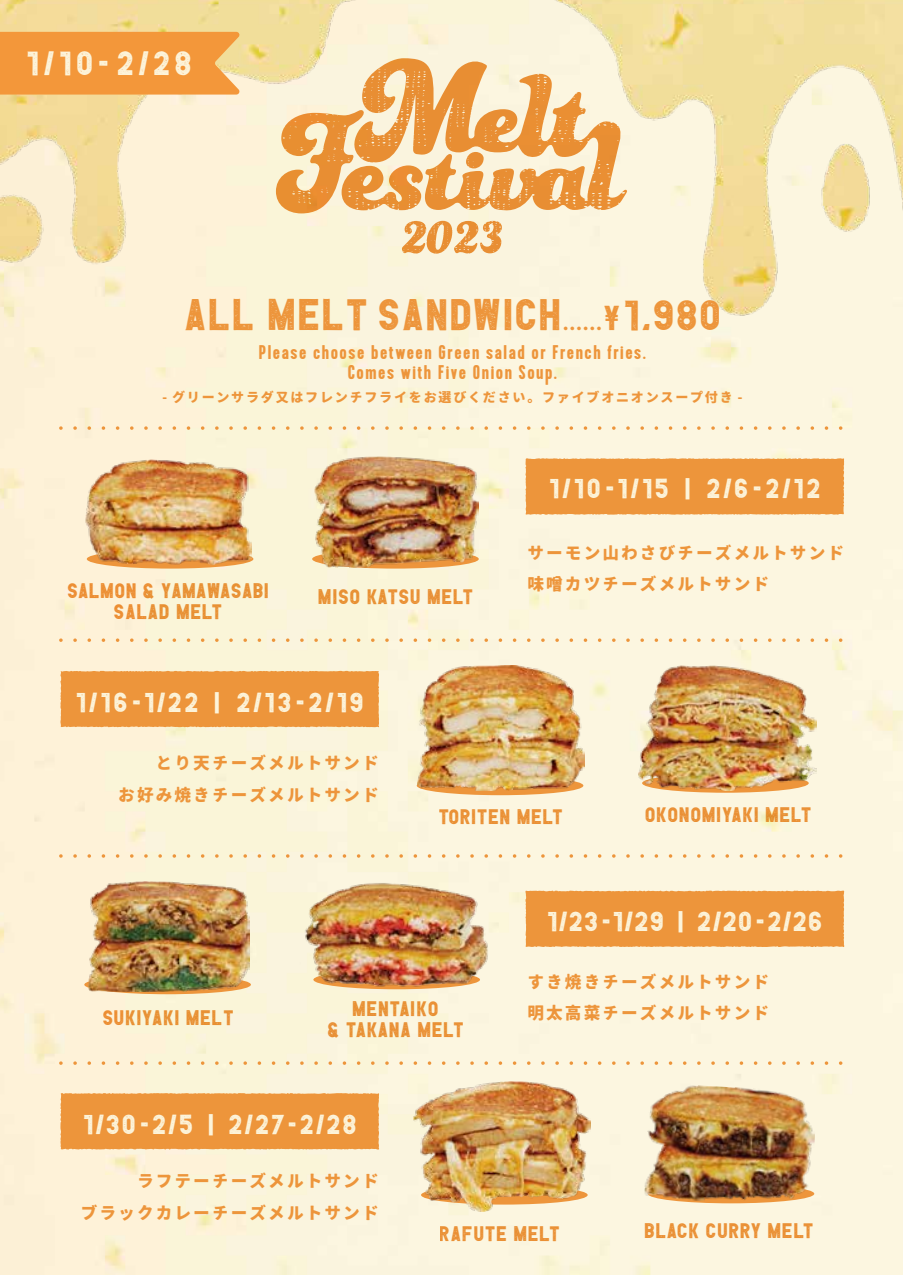
<style>
.page{position:relative;width:903px;height:1275px;background:#fff}
.page>*{position:absolute;margin:0;border:0;box-sizing:border-box;transform-origin:0 0}
.t1{font:43.05px "Blockers Rough";letter-spacing:.06em;color:#ed953b}
.t2{font:32.9px "Blockers Rough";color:#fdf4da}
.t3{font:26.78px "Blockers Rough";letter-spacing:.105em;color:#fdf4da}
.t4{font:20.47px/21px "Blockers Rough";letter-spacing:.06em;color:#ed953b;text-align:center}
.t5{font:20.47px/21px "Blockers Rough";letter-spacing:.04em;color:#ed953b;text-align:center}
.t6{font:700 19.78px/19.2px "Kapra";letter-spacing:.075em;color:#ed953b;text-align:center}
.t7{font:17.5px/31.5px "MOBO";letter-spacing:.08em;color:#ed953b}
.t8{font:13.83px "MOBO";letter-spacing:.08em;color:#ed953b}
.s1{font-size:24.15px}
.s2{font-size:33.6px}
.s3{font-size:41.3px}
</style>
<div class="page">
<div style="left:0;top:345px;width:903px;height:930px;background:#fcf6de"></div>
<img style="left:0;top:0;width:903px;height:345px">
<svg style="left:87px;top:549px;width:166px;height:20px"></svg>
<svg style="left:312px;top:549px;width:167px;height:20px"></svg>
<svg style="left:84px;top:975px;width:167px;height:19px"></svg>
<div style="left:417px;top:776px;width:166px;height:19px;background:#ed953b;border-radius:50%"></div>
<svg style="left:642px;top:773px;width:167px;height:20px"></svg>
<img style="left:299px;top:879px;width:195px;height:114px">
<img style="left:88px;top:881px;width:161px;height:110px">
<img style="left:413px;top:1081px;width:178px;height:131px">
<img style="left:638px;top:665px;width:179px;height:126px">
<img style="left:418px;top:665px;width:167px;height:126px">
<img style="left:86px;top:459px;width:166px;height:105px">
<img style="left:314px;top:456px;width:164px;height:111px">
<img style="left:644px;top:1083px;width:173px;height:124px">
<svg style="left:61px;top:426px;width:788px;height:4px;background:#f9e4c1"></svg>
<svg style="left:61px;top:638px;width:788px;height:4px;background:#f8e5c1"></svg>
<svg style="left:61px;top:854px;width:788px;height:4px;background:#f9e5c2"></svg>
<svg style="left:61px;top:1061px;width:788px;height:4px;background:#f9e5c1"></svg>
<svg style="left:276px;top:58px;width:351px;height:156px;background:#f1c38a"></svg>
<svg style="left:402px;top:221px;width:100px;height:33px;background:#f0bd83"></svg>
<div style="left:525px;top:458px;width:319px;height:57px;background:#ed953b"></div>
<div style="left:60px;top:671px;width:319px;height:56px;background:#ed953b"></div>
<div style="left:525px;top:890px;width:319px;height:57px;background:#ed953b"></div>
<div style="left:60px;top:1093px;width:319px;height:57px;background:#ed953b"></div>
<div style="left:0;top:32px;width:240px;height:63px;background:#f3973a"></div>
<h2 class="t2" style="left:27px;top:45px;width:166px">1/10-2/28</h2>
<h1 class="t1" style="left:184px;top:290px;width:537px">ALL MELT SANDWICH<span class="s1">......</span><span class="s2">¥</span><span class="s3">1,980</span></h1>
<p class="t6" style="left:259px;top:344px;width:389px">Please choose between Green salad or French fries.<br>Comes with Five Onion Soup.</p>
<p class="t8" style="left:162px;top:389px;width:582px">- グリーンサラダ又はフレンチフライをお選びください。ファイブオニオンスープ付き -</p>
<p class="t5" style="left:67px;top:579px;width:203px">SALMON &amp; YAMAWASABI<br>SALAD MELT</p>
<p class="t4" style="left:318px;top:585px;width:156px">MISO KATSU MELT</p>
<h3 class="t3" style="left:76px;top:687px;width:288px">1/16-1/22 | 2/13-2/19</h3>
<p class="t7" style="left:118px;top:747px;width:263px;text-align:right">とり天チーズメルトサンド<br>お好み焼きチーズメルトサンド</p>
<h3 class="t3" style="left:550px;top:473px;width:272px">1/10-1/15 | 2/6-2/12</h3>
<p class="t7" style="left:527px;top:537px;width:319px">サーモン山わさびチーズメルトサンド味噌カツチーズメルトサンド</p>
<p class="t4" style="left:438px;top:805px;width:126px">TORITEN MELT</p>
<p class="t4" style="left:645px;top:803px;width:168px">OKONOMIYAKI MELT</p>
<p class="t4" style="left:103px;top:1006px;width:132px">SUKIYAKI MELT</p>
<p class="t4" style="left:327px;top:997px;width:137px">MENTAIKO<br>&amp; TAKANA MELT</p>
<h3 class="t3" style="left:83px;top:1109px;width:274px">1/30-2/5 | 2/27-2/28</h3>
<p class="t7" style="left:80px;top:1165px;width:300px;text-align:right">ラフテーチーズメルトサンド<br>ブラックカレーチーズメルトサンド</p>
<h3 class="t3" style="left:547px;top:906px;width:276px">1/23-1/29 | 2/20-2/26</h3>
<p class="t7" style="left:527px;top:966px;width:244px">すき焼きチーズメルトサンド明太高菜チーズメルトサンド</p>
<p class="t4" style="left:440px;top:1222px;width:121px">RAFUTE MELT</p>
<p class="t4" style="left:644px;top:1219px;width:170px">BLACK CURRY MELT</p>
</div>
